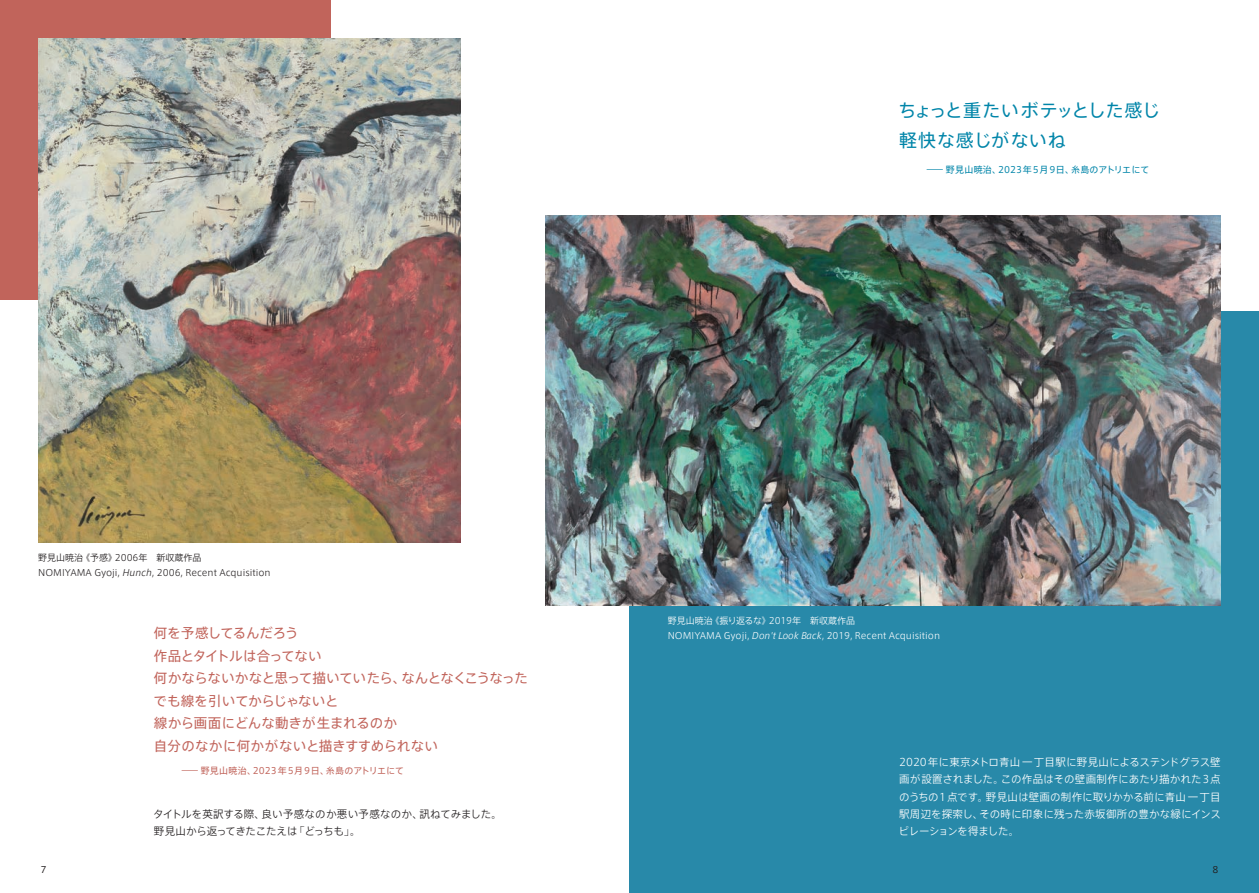
<style>
.page{position:relative;width:1259px;height:893px;background:#fff}
.page>*{position:absolute;margin:0;border:0;box-sizing:border-box;transform-origin:0 0}
.t1{font:18px/30px "Axis Std";letter-spacing:.01em;color:#0085a9}
.t2{font:13.5px/22.5px "Axis Std";letter-spacing:-.02em;color:#c1645b}
.t3{font:10.5px/17.2px "Axis Pro N 1000 wd 34 wt";letter-spacing:.01em;color:#fff;text-align:justify}
.t4{font:10.5px/17.2px "Axis Pro N 1000 wd 34 wt";letter-spacing:-.01em;color:#231f20}
.t5{font:9px/15px "Axis Pro N 1000 wd 34 wt";color:#fff}
.t6{font:9px/15px "Axis Pro N 1000 wd 34 wt";color:#231f20}
.t7{font:9px "Axis Std";letter-spacing:.03em;color:#c1645b}
.t8{font:9px "Axis Std";letter-spacing:.03em;color:#0085a9}
.t9{font:9px "Axis Std";color:#231f20}
</style>
<div class="page">
<div style="left:629px;top:311px;width:630px;height:582px;background:#2889a9"></div>
<div style="left:0;top:0;width:330px;height:300px;background:#c1645b"></div>
<img style="left:38px;top:38px;width:422px;height:504px">
<img style="left:545px;top:215px;width:675px;height:390px">
<h1 class="t1" style="left:898px;top:94px;width:263px">ちょっと重たいボテッとした感じ軽快な感じがないね</h1>
<p class="t8" style="left:899px;top:163px;width:252px">　　　― 野見山暁治、2023年5月9日、糸島のアトリエにて</p>
<p class="t6" style="left:38px;top:550px;width:234px">野見山暁治《予感》2006年　新収蔵作品<br>NOMIYAMA Gyoji, Hunch, 2006, Recent Acquisition</p>
<p class="t2" style="left:153px;top:621px;width:376px">何を予感してるんだろう<br>作品とタイトルは合ってない<br>何かならないかなと思って描いていたら、なんとなくこうなったでも線を引いてからじゃないと<br>線から画面にどんな動きが生まれるのか<br>自分のなかに何かがないと描きすすめられない</p>
<p class="t7" style="left:154px;top:763px;width:252px">　　　― 野見山暁治、2023年5月9日、糸島のアトリエにて</p>
<p class="t4" style="left:153px;top:805px;width:350px">タイトルを英訳する際、良い予感なのか悪い予感なのか、訊ねてみました。野見山から返ってきたこたえは「どっちも」。</p>
<p class="t5" style="left:668px;top:613px;width:274px">野見山暁治《振り返るな》2019年　新収蔵作品<br>NOMIYAMA Gyoji, Don't Look Back, 2019, Recent Acquisition</p>
<p class="t3" style="left:898px;top:753px;width:324px">2020年に東京メトロ青山一丁目駅に野見山によるステンドグラス壁画が設置されました。この作品はその壁画制作にあたり描かれた3点のうちの1点です。野見山は壁画の制作に取りかかる前に青山一丁目駅周辺を探索し、その時に印象に残った赤坂御所の豊かな緑にインスピレーションを得ました。</p>
<p class="t9" style="left:40px;top:863px;width:8px">7</p>
<p class="t9" style="left:1212px;top:863px;width:8px">8</p>
</div>
